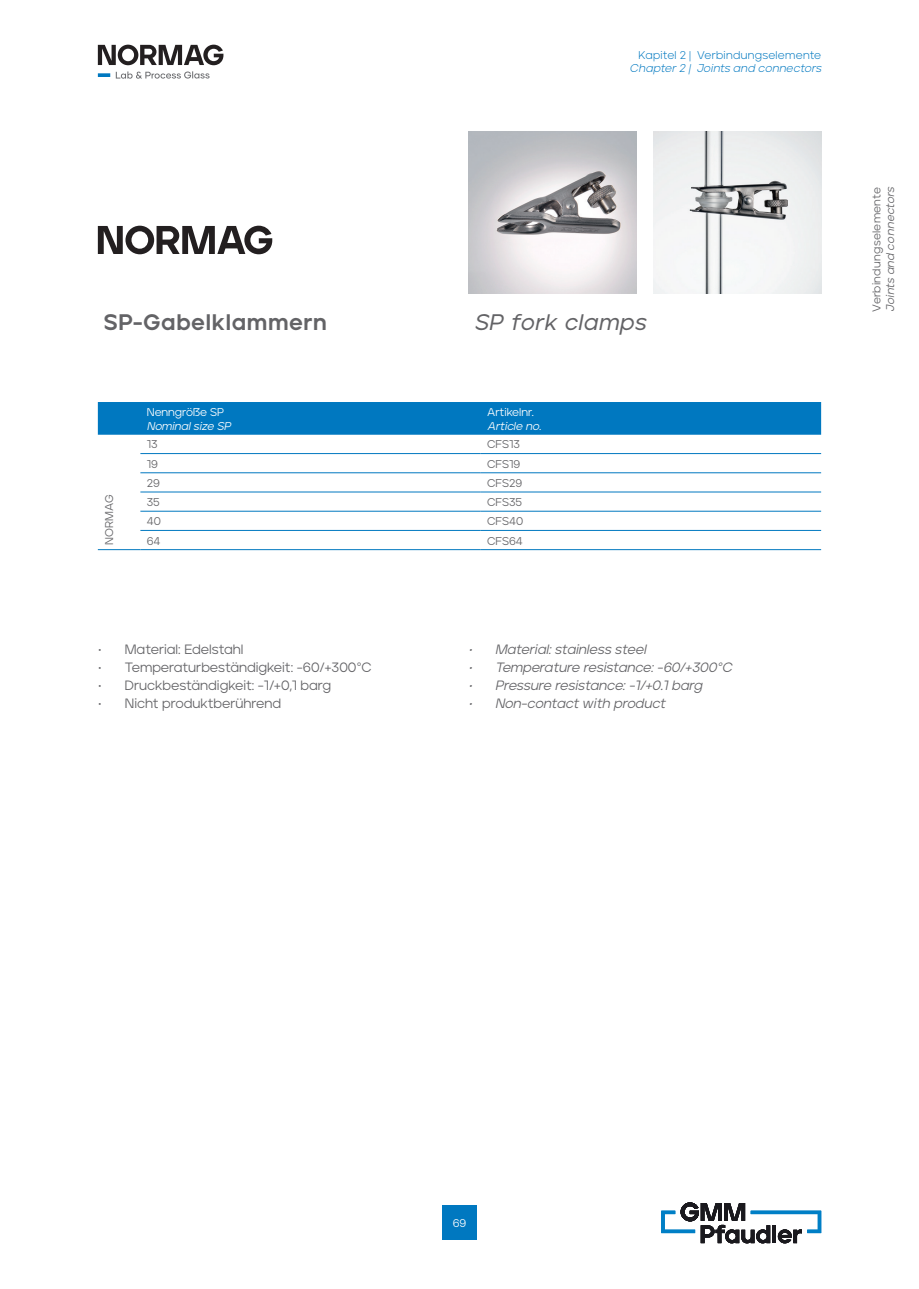
<style>
.page{position:relative;width:919px;height:1289px;background:#fff}
.page>*{position:absolute;margin:0;border:0;box-sizing:border-box;transform-origin:0 0}
.Headline_D_grau{font:800 22.5px "Jeko";letter-spacing:.03em;color:#636366}
.Headline_GB_grau{font:italic 500 22.5px "Jeko";letter-spacing:.03em;color:#636366}
.t1{font:italic 13.5px "Jeko";letter-spacing:-.005em;color:#636366}
.t2{font:13.5px "Jeko";color:#636366}
.Tabelle_D{font:11.25px "Jeko";color:#636366}
.t3{font:300 11.25px "Jeko";letter-spacing:.025em;color:#0078c0}
.t4{font:italic 300 11.25px "Jeko";letter-spacing:.02em;color:#0078c0}
.Tabellenkopf_D{font:11.25px "Jeko";color:#fff}
.Tabellenkopf_GB{font:italic 11.25px "Jeko";color:#fff}
.Tabelle_D-2{font:11.25px "Jeko";letter-spacing:.025em;color:#636366}
.t5{font:italic 11.25px "Jeko";color:#636366}
</style>
<div class="page">
<div style="left:442px;top:1205px;width:34px;height:34px;background:#0078c0"></div>
<svg style="left:661px;top:1202px;width:160px;height:41px"></svg>
<svg style="left:116px;top:71px;width:93px;height:8px"></svg>
<svg style="left:98px;top:73px;width:12px;height:4px"></svg>
<svg style="left:98px;top:45px;width:125px;height:20px"></svg>
<svg style="left:98px;top:226px;width:174px;height:28px"></svg>
<img style="left:653px;top:132px;width:168px;height:162px">
<img style="left:468px;top:132px;width:168px;height:162px">
<div style="left:98px;top:402px;width:723px;height:33px;background:#0078c0"></div>
<hr style="left:140px;top:453px;width:340px;height:1px;background:#0078c0">
<hr style="left:480px;top:453px;width:341px;height:1px;background:#0078c0">
<hr style="left:140px;top:472px;width:340px;height:1px;background:#0078c0">
<hr style="left:480px;top:472px;width:341px;height:1px;background:#0078c0">
<hr style="left:98px;top:549px;width:42px;height:1px;background:#0078c0">
<hr style="left:140px;top:491px;width:340px;height:1px;background:#0078c0">
<hr style="left:140px;top:511px;width:340px;height:1px;background:#0078c0">
<hr style="left:140px;top:530px;width:340px;height:1px;background:#0078c0">
<hr style="left:140px;top:549px;width:340px;height:1px;background:#0078c0">
<hr style="left:480px;top:491px;width:341px;height:1px;background:#0078c0">
<hr style="left:480px;top:511px;width:341px;height:1px;background:#0078c0">
<hr style="left:480px;top:530px;width:341px;height:1px;background:#0078c0">
<hr style="left:480px;top:549px;width:341px;height:1px;background:#0078c0">
<p class="t3" style="left:638px;top:48px;width:184px">Kapitel 2 | Verbindungselemente</p>
<p class="t4" style="left:629px;top:62px;width:193px">Chapter 2 | Joints and connectors</p>
<p class="Headline_D_grau" style="left:104px;top:308px;width:224px">SP-Gabelklammern</p>
<p class="Headline_GB_grau" style="left:474px;top:309px;width:173px">SP fork clamps</p>
<p class="Tabelle_D" style="left:103px;top:544px;width:51px;rotate:-90deg">NORMAG</p>
<p class="Tabellenkopf_D" style="left:147px;top:405px;width:79px">Nenngröße SP</p>
<p class="Tabellenkopf_GB" style="left:147px;top:419px;width:85px">Nominal size SP</p>
<p class="Tabellenkopf_D" style="left:487px;top:405px;width:48px">Artikelnr.</p>
<p class="Tabellenkopf_GB" style="left:487px;top:419px;width:55px">Article no.</p>
<p class="Tabelle_D" style="left:147px;top:438px;width:12px">13</p>
<p class="Tabelle_D" style="left:487px;top:438px;width:34px">CFS13</p>
<p class="Tabelle_D" style="left:147px;top:457px;width:13px">19</p>
<p class="Tabelle_D" style="left:487px;top:457px;width:35px">CFS19</p>
<p class="Tabelle_D" style="left:147px;top:476px;width:15px">29</p>
<p class="Tabelle_D" style="left:487px;top:476px;width:37px">CFS29</p>
<p class="Tabelle_D" style="left:147px;top:495px;width:15px">35</p>
<p class="Tabelle_D" style="left:487px;top:495px;width:37px">CFS35</p>
<p class="Tabelle_D" style="left:147px;top:515px;width:16px">40</p>
<p class="Tabelle_D" style="left:487px;top:515px;width:38px">CFS40</p>
<p class="Tabelle_D" style="left:147px;top:534px;width:15px">64</p>
<p class="Tabelle_D" style="left:487px;top:534px;width:37px">CFS64</p>
<p class="t2" style="left:98px;top:641px;width:147px">• Material: Edelstahl</p>
<p class="t2" style="left:98px;top:659px;width:275px">• Temperaturbeständigkeit: -60/+300°C</p>
<p class="t2" style="left:98px;top:677px;width:235px">• Druckbeständigkeit: -1/+0,1 barg</p>
<p class="t2" style="left:98px;top:695px;width:185px">• Nicht produktberührend</p>
<p class="t1" style="left:468px;top:641px;width:179px">• Material: stainless steel</p>
<p class="t1" style="left:468px;top:659px;width:265px">• Temperature resistance: -60/+300°C</p>
<p class="t1" style="left:468px;top:677px;width:235px">• Pressure resistance: -1/+0.1 barg</p>
<p class="t1" style="left:468px;top:695px;width:199px">• Non-contact with product</p>
<p class="Tabelle_D-2" style="left:869px;top:312px;width:126px;rotate:-90deg">Verbindungselemente</p>
<p class="t5" style="left:883px;top:312px;width:127px;rotate:-90deg">Joints and connectors</p>
<p class="Tabellenkopf_D" style="left:452px;top:1216px;width:15px">69</p>
</div>
